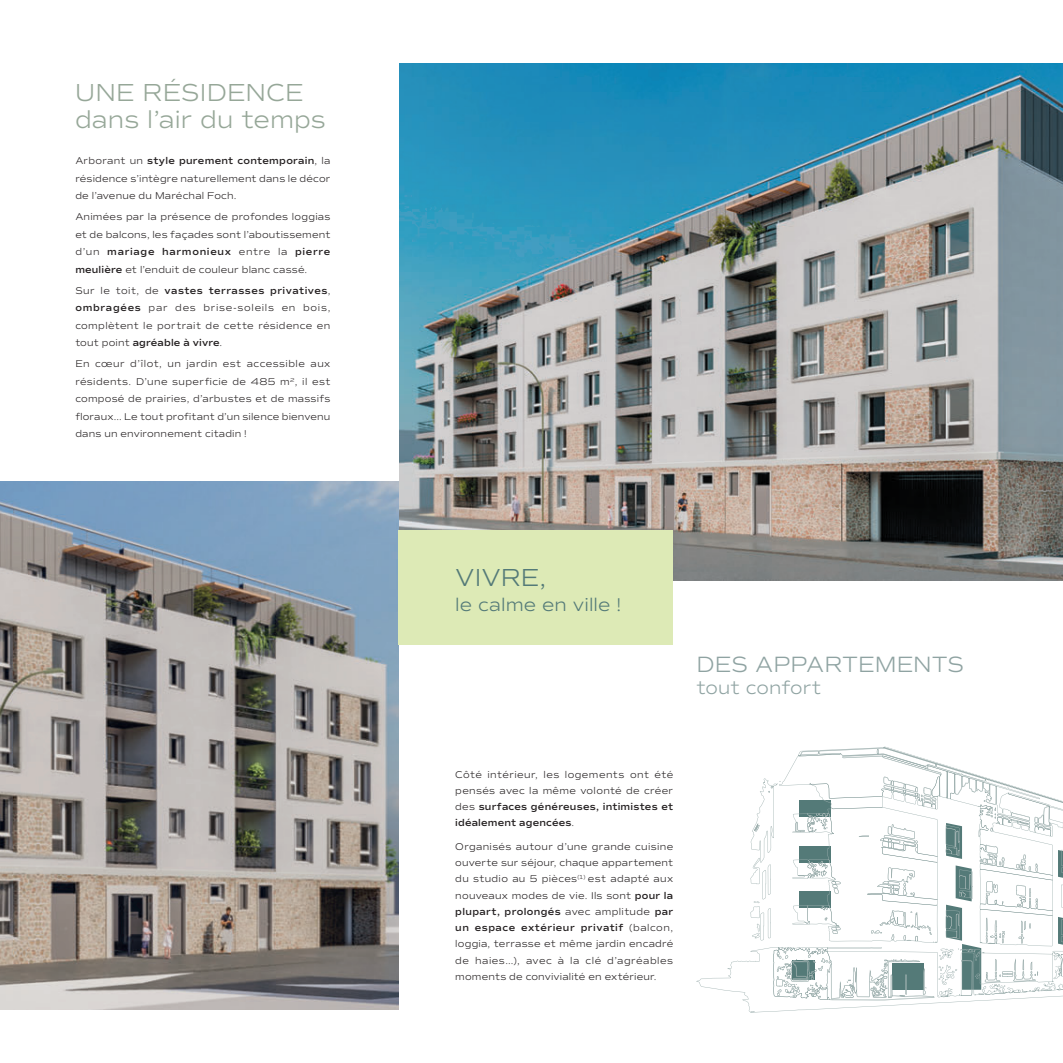
<style>
.page{position:relative;width:1063px;height:1063px;background:#fff}
.page>*{position:absolute;margin:0;border:0;box-sizing:border-box;transform-origin:0 0}
.t1{font:300 25px/27.5px "Commuters Sans";letter-spacing:.005em;color:#96a798}
.t2{font:300 25px "Commuters Sans";color:#547a78}
.t3{font:300 22.5px "Commuters Sans";color:#8fa3a2}
.t4{font:300 18.75px "Commuters Sans";letter-spacing:.005em;color:#547a78}
.t5{font:300 18.75px "Commuters Sans";letter-spacing:.005em;color:#8fa3a2}
.t6{font:300 10px/17.5px "Commuters Sans";letter-spacing:.02em;color:#231f20;text-align:justify}
.s1{font-weight:600}
</style>
<div class="page">
<img style="left:398px;top:64px;width:664px;height:516px">
<svg style="left:750px;top:748px;width:279px;height:264px"></svg>
<svg style="left:754px;top:782px;width:308px;height:215px"></svg>
<svg style="left:756px;top:807px;width:306px;height:191px"></svg>
<img style="left:0;top:481px;width:398px;height:529px">
<hr style="left:1062px;top:0;width:1px;height:1063px;background:#eaeeeb">
<div style="left:398px;top:530px;width:275px;height:115px;background:#ddeab6"></div>
<h1 class="t1" style="left:75px;top:79px;width:252px">UNE RÉSIDENCE dans l’air du temps</h1>
<p class="t6" style="left:75px;top:152px;width:257px">Arborant un <span class="s1">style purement contemporain</span>, la résidence s’intègre naturellement dans le décor de l’avenue du Maréchal Foch.</p>
<p class="t6" style="left:75px;top:208px;width:257px">Animées par la présence de profondes loggias et de balcons, les façades sont l’aboutissement d’un <span class="s1">mariage harmonieux</span> entre la <span class="s1">pierre meulière</span> et l’enduit de couleur blanc cassé.</p>
<p class="t6" style="left:75px;top:282px;width:257px">Sur le toit, de <span class="s1">vastes terrasses privatives</span>, <span class="s1">ombragées</span> par des brise-soleils en bois, complètent le portrait de cette résidence en tout point <span class="s1">agréable à vivre</span>.</p>
<p class="t6" style="left:75px;top:355px;width:257px">En cœur d’îlot, un jardin est accessible aux résidents. D’une superficie de 485 m<sup>2</sup>, il est composé de prairies, d’arbustes et de massifs floraux… Le tout profitant d’un silence bienvenu dans un environnement citadin !</p>
<h1 class="t2" style="left:455px;top:563px;width:92px">VIVRE,</h1>
<h3 class="t4" style="left:455px;top:593px;width:167px">le calme en ville !</h3>
<h2 class="t3" style="left:696px;top:651px;width:269px">DES APPARTEMENTS</h2>
<h3 class="t5" style="left:696px;top:677px;width:126px">tout confort</h3>
<p class="t6" style="left:455px;top:766px;width:219px;line-height:16.2px">Côté intérieur, les logements ont été pensés avec la même volonté de créer des <span class="s1">surfaces généreuses, intimistes et idéalement agencées</span>.</p>
<p class="t6" style="left:455px;top:838px;width:219px;line-height:16.2px">Organisés autour d’une grande cuisine ouverte sur séjour, chaque appartement du studio au 5 pièces<sup>(1)</sup> est adapté aux nouveaux modes de vie. Ils sont <span class="s1">pour la plupart, prolongés</span> avec amplitude <span class="s1">par un espace extérieur privatif</span> (balcon, loggia, terrasse et même jardin encadré de haies…), avec à la clé d’agréables moments de convivialité en extérieur.</p>
</div>
